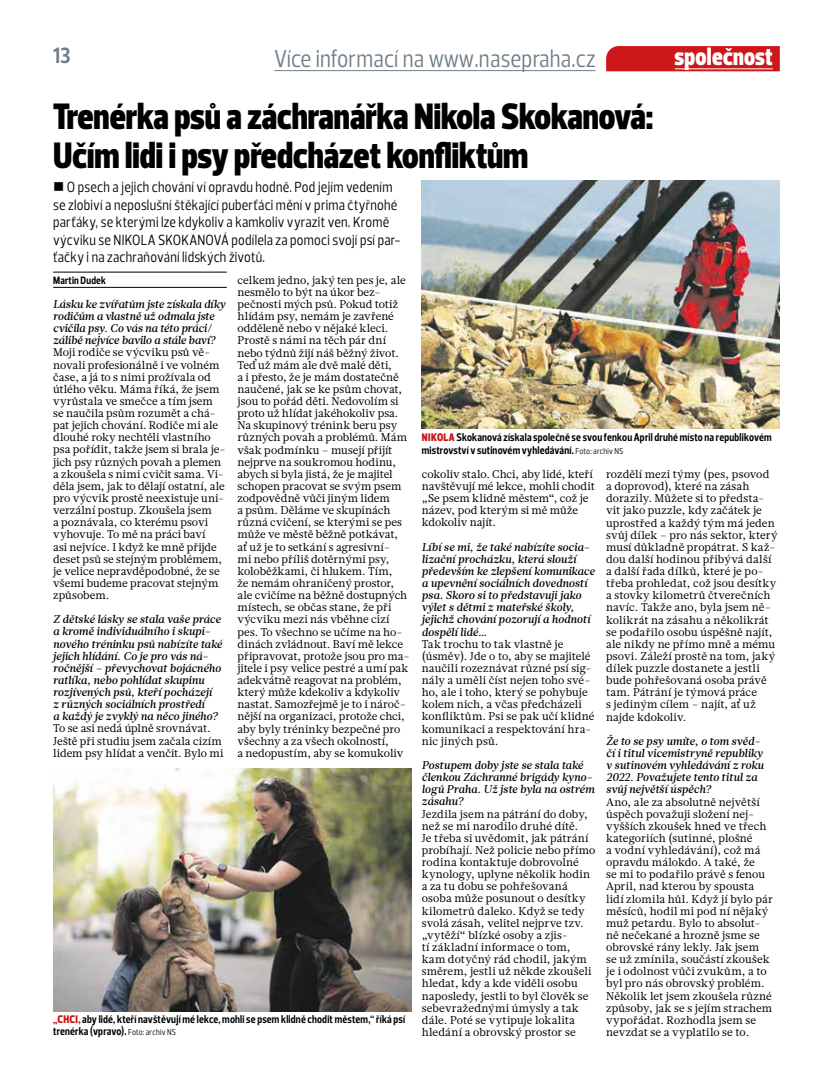
<style>
.page{position:relative;width:833px;height:1081px;background:#fff}
.page>*{position:absolute;margin:0;border:0;box-sizing:border-box;transform-origin:0 0}
.t1{font:900 37.5px/38.8px "Prelo Condensed";color:#000}
.t2{font:25px "Prelo Condensed";letter-spacing:.01em;color:#717e86}
.t3{font:900 25px "Prelo Condensed";letter-spacing:.01em;color:#fff}
.t4{font:700 22.5px "Prelo Condensed";color:#717e86}
.t5{font:15px/17.5px "Prelo Condensed";letter-spacing:.015em;color:#000}
.t6{font:11.25px/12.1px "Glosa Text";color:#000}
.t7{font:italic 500 11.25px/12.1px "Glosa Text";letter-spacing:.005em;color:#000}
.t8{font:700 11.25px/12.1px "Prelo Condensed";letter-spacing:.015em;color:#000}
.t9{font:700 10.88px "Prelo Condensed";letter-spacing:.02em;color:#000}
.s1{font-weight:900;color:#cd1719}
.s2{font-weight:400;font-size:8.75px}
</style>
<div class="page">
<svg style="left:606px;top:46px;width:174px;height:25px;background:#ce1b1d"></svg>
<hr style="left:675px;top:68px;width:97px;height:1px;background:#fff">
<hr style="left:274px;top:70px;width:321px;height:1px;background:#717e86">
<hr style="left:53px;top:272px;width:174px;height:1px;background:#000">
<hr style="left:53px;top:287px;width:174px;height:1px;background:#000">
<img style="left:422px;top:181px;width:358px;height:248px">
<img style="left:53px;top:769px;width:358px;height:242px">
<h3 class="t4" style="left:53px;top:42px;width:19px">13</h3>
<h2 class="t2" style="left:274px;top:43px;width:323px">Více informací na www.nasepraha.cz</h2>
<h2 class="t3" style="left:674px;top:41px;width:100px">společnost</h2>
<h1 class="t1" style="left:53px;top:98px;width:601px">Trenérka psů a záchranářka Nikola Skokanová:<br>Učím lidi i psy předcházet konfliktům</h1>
<p class="t5" style="left:53px;top:178px;width:349px;text-indent:14px">O psech a jejich chování ví opravdu hodně. Pod jejím vedením se zlobiví a neposlušní štěkající puberťáci mění v prima čtyřnohé parťáky, se kterými lze kdykoliv a kamkoliv vyrazit ven. Kromě výcviku se NIKOLA SKOKANOVÁ podílela za pomoci svojí psí par&shy;ťačky i na zachraňování lidských životů.</p>
<p class="t9" style="left:53px;top:273px;width:54px">Martin Dudek</p>
<p class="t7" style="left:53px;top:298px;width:174px">Lásku ke zvířatům jste získala díky rodičům a vlastně už odmala jste cvičila psy. Co vás na této práci/ zálibě nejvíce bavilo a stále baví?</p>
<p class="t6" style="left:53px;top:347px;width:174px">Moji rodiče se výcviku psů vě&shy;novali profesionálně i ve volném čase, a já to s nimi prožívala od útlého věku. Máma říká, že jsem vyrůstala ve smečce a tím jsem se naučila psům rozumět a chá&shy;pat jejich chování. Rodiče mi ale dlouhé roky nechtěli vlastního psa pořídit, takže jsem si brala je&shy;jich psy různých povah a plemen a zkoušela s nimi cvičit sama. Vi&shy;děla jsem, jak to dělají ostatní, ale pro výcvik prostě neexistuje uni&shy;verzální postup. Zkoušela jsem<br>a poznávala, co kterému psovi vyhovuje. To mě na práci baví<br>asi nejvíce. I když ke mně přijde deset psů se stejným problémem, je velice nepravděpodobné, že se všemi budeme pracovat stejným způsobem.</p>
<p class="t7" style="left:53px;top:613px;width:171px">Z dětské lásky se stala vaše práce a kromě individuálního i skupi&shy;nového tréninku psů nabízíte také jejich hlídání. Co je pro vás ná&shy;ročnější – převychovat bojácného ratlíka, nebo pohlídat skupinu rozjívených psů, kteří pocházejí<br>z různých sociálních prostředí<br>a každý je zvyklý na něco jiného?</p>
<p class="t6" style="left:53px;top:722px;width:172px">To se asi nedá úplně srovnávat.<br>Ještě při studiu jsem začala cizím lidem psy hlídat a venčit. Bylo mi</p>
<p class="t6" style="left:237px;top:274px;width:174px">celkem jedno, jaký ten pes je, ale nesmělo to být na úkor bez&shy;pečnosti mých psů. Pokud totiž hlídám psy, nemám je zavřené odděleně nebo v nějaké kleci.<br>Prostě s námi na těch pár dní nebo týdnů žijí náš běžný život.<br>Teď už mám ale dvě malé děti,<br>a i přesto, že je mám dostatečně naučené, jak se ke psům chovat, jsou to pořád děti. Nedovolím si proto už hlídat jakéhokoliv psa.<br>Na skupinový trénink beru psy různých povah a problémů. Mám však podmínku – musejí přijít nejprve na soukromou hodinu, abych si byla jistá, že je majitel schopen pracovat se svým psem zodpovědně vůči jiným lidem<br>a psům. Děláme ve skupinách různá cvičení, se kterými se pes může ve městě běžně potkávat, ať už je to setkání s agresivní-<br>mi nebo příliš dotěrnými psy, koloběžkami, či hlukem. Tím,<br>že nemám ohraničený prostor, ale cvičíme na běžně dostupných místech, se občas stane, že při výcviku mezi nás vběhne cizí pes. To všechno se učíme na ho&shy;dinách zvládnout. Baví mě lekce připravovat, protože jsou pro ma&shy;jitele i psy velice pestré a umí pak adekvátně reagovat na problém, který může kdekoliv a kdykoliv nastat. Samozřejmě je to i nároč&shy;nější na organizaci, protože chci, aby byly tréninky bezpečné pro všechny a za všech okolností,<br>a nedopustím, aby se komukoliv</p>
<p class="t8" style="left:53px;top:1013px;width:353px"><span class="s1">„CHCI,</span> aby lidé, kteří navštěvují mé lekce, mohli se psem klidně chodit městem,“ říká psí trenérka (vpravo). <span class="s2">Foto: archiv NS</span></p>
<p class="t8" style="left:422px;top:432px;width:351px"><span class="s1">NIKOLA</span> Skokanová získala společně se svou fenkou April druhé místo na republikovém mistrovství v sutinovém vyhledávání. <span class="s2">Foto: archiv NS</span></p>
<p class="t6" style="left:422px;top:468px;width:175px">cokoliv stalo. Chci, aby lidé, kteří navštěvují mé lekce, mohli chodit „Se psem klidně městem“, což je název, pod kterým si mě může kdokoliv najít.</p>
<p class="t7" style="left:422px;top:541px;width:175px">Líbí se mi, že také nabízíte socia&shy;lizační procházku, která slouží především ke zlepšení komunikace a upevnění sociálních dovedností psa. Skoro si to představuji jako výlet s dětmi z mateřské školy, jejichž chování pozorují a hodnotí dospělí lidé…</p>
<p class="t6" style="left:422px;top:638px;width:174px">Tak trochu to tak vlastně je (úsměv). Jde o to, aby se majitelé naučili rozeznávat různé psí sig&shy;nály a uměli číst nejen toho své&shy;ho, ale i toho, který se pohybuje kolem nich, a včas předcházeli konfliktům. Psi se pak učí klidné komunikaci a respektování hra&shy;nic jiných psů.</p>
<p class="t7" style="left:422px;top:759px;width:174px">Postupem doby jste se stala také členkou Záchranné brigády kyno&shy;logů Praha. Už jste byla na ostrém zásahu?</p>
<p class="t6" style="left:422px;top:807px;width:175px">Jezdila jsem na pátrání do doby, než se mi narodilo druhé dítě.<br>Je třeba si uvědomit, jak pátrání probíhají. Než policie nebo přímo rodina kontaktuje dobrovolné kynology, uplyne několik hodin a za tu dobu se pohřešovaná osoba může posunout o desítky kilometrů daleko. Když se tedy svolá zásah, velitel nejprve tzv. „vytěží“ blízké osoby a zjis-<br>tí základní informace o tom, kam dotyčný rád chodil, jakým směrem, jestli už někde zkoušeli hledat, kdy a kde viděli osobu naposledy, jestli to byl člověk se sebevražednými úmysly a tak dále. Poté se vytipuje lokalita hledání a obrovský prostor se</p>
<p class="t6" style="left:606px;top:468px;width:173px">rozdělí mezi týmy (pes, psovod a doprovod), které na zásah dorazily. Můžete si to předsta&shy;vit jako puzzle, kdy začátek je uprostřed a každý tým má jeden svůj dílek – pro nás sektor, který musí důkladně propátrat. S kaž&shy;dou další hodinou přibývá další a další řada dílků, které je po&shy;třeba prohledat, což jsou desítky a stovky kilometrů čtverečních navíc. Takže ano, byla jsem ně&shy;kolikrát na zásahu a několikrát se podařilo osobu úspěšně najít, ale nikdy ne přímo mně a mému psovi. Záleží prostě na tom, jaký dílek puzzle dostanete a jestli bude pohřešovaná osoba právě tam. Pátrání je týmová práce<br>s jediným cílem – najít, ať už najde kdokoliv.</p>
<p class="t7" style="left:606px;top:735px;width:159px">Že to se psy umíte, o tom svěd&shy;čí i titul vicemistryně republiky v sutinovém vyhledávání z roku<br>2022. Považujete tento titul za svůj největší úspěch?</p>
<p class="t6" style="left:606px;top:795px;width:168px">Ano, ale za absolutně největší úspěch považuji složení nej&shy;vyšších zkoušek hned ve třech kategoriích (sutinné, plošné<br>a vodní vyhledávání), což má opravdu málokdo. A také, že<br>se mi to podařilo právě s fenou<br>April, nad kterou by spousta lidí zlomila hůl. Když jí bylo pár měsíců, hodil mi pod ní nějaký muž petardu. Bylo to absolut&shy;ně nečekané a hrozně jsme se obrovské rány lekly. Jak jsem<br>se už zmínila, součástí zkoušek je i odolnost vůči zvukům, a to byl pro nás obrovský problém.<br>Několik let jsem zkoušela různé způsoby, jak se s jejím strachem vypořádat. Rozhodla jsem se nevzdat se a vyplatilo se to.</p>
</div>
